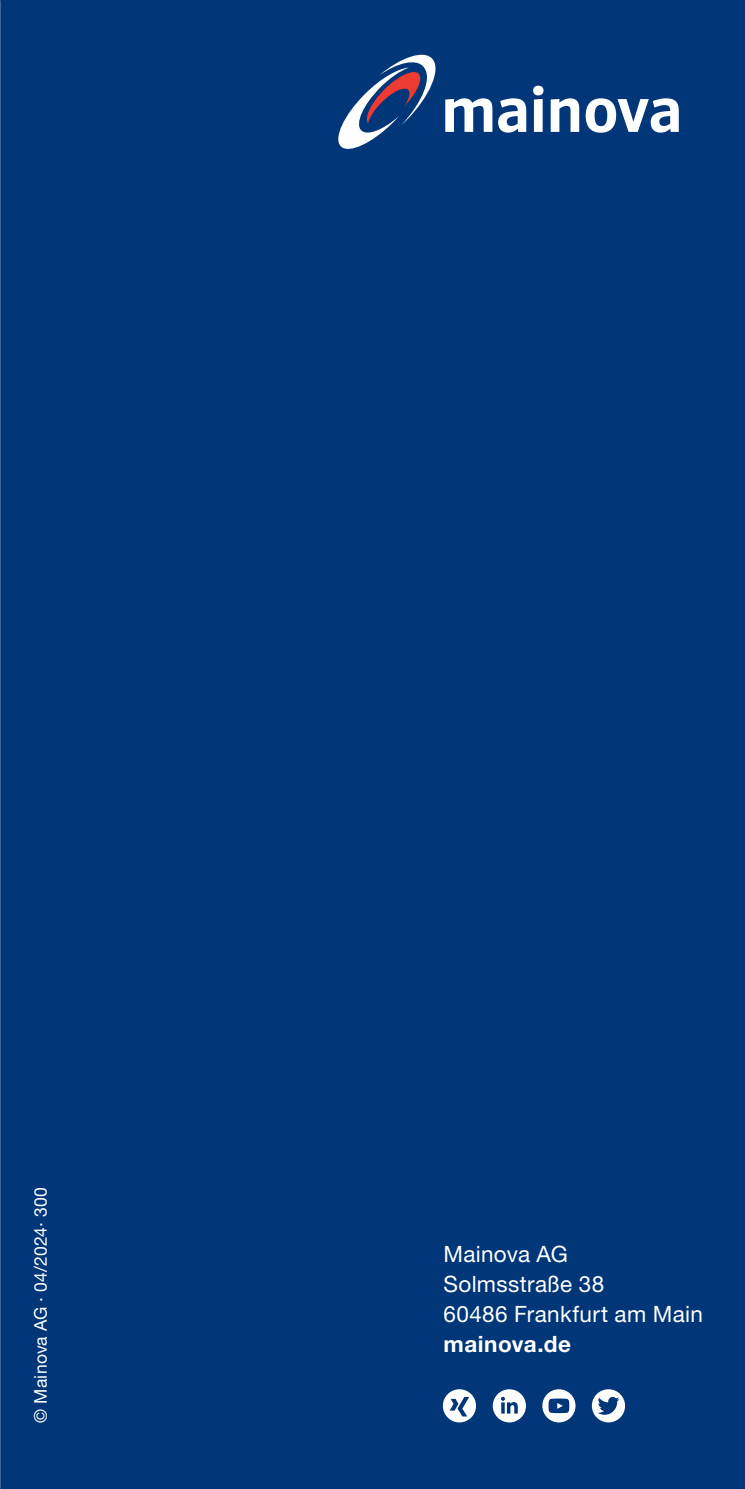
<style>
.page{position:relative;width:745px;height:1489px;background:#fff}
.page>*{position:absolute;margin:0;border:0;box-sizing:border-box;transform-origin:0 0}
._004__F_-_9_12_-_weiß{font:22.5px "Helvetica Neue LT Pro";letter-spacing:.015em;color:#fff}
._004__F_-_9_12_-_weiß-2{font:700 22.5px "Helvetica Neue LT Pro";letter-spacing:.025em;color:#fff}
._007__Legalline{font:17.5px "Helvetica Neue LT Pro";letter-spacing:.015em;color:#fff}
</style>
<div class="page">
<div style="left:0;top:0;width:744px;height:1488px;background:#013778"></div>
<div style="left:442px;top:1389px;width:33px;height:33px;background:#fff;border-radius:50%"></div>
<svg style="left:449px;top:1396px;width:20px;height:20px"></svg>
<div style="left:492px;top:1389px;width:33px;height:33px;background:#fff;border-radius:50%"></div>
<svg style="left:501px;top:1396px;width:16px;height:17px"></svg>
<div style="left:542px;top:1389px;width:33px;height:33px;background:#fff;border-radius:50%"></div>
<svg style="left:548px;top:1398px;width:21px;height:14px"></svg>
<div style="left:591px;top:1389px;width:33px;height:33px;background:#fff;border-radius:50%"></div>
<svg style="left:597px;top:1396px;width:22px;height:18px"></svg>
<svg style="left:338px;top:55px;width:340px;height:94px"></svg>
<p class="_007__Legalline" style="left:30px;top:1422px;width:237px;rotate:-90deg">© Mainova AG · 04/2024· 300</p>
<p class="_004__F_-_9_12_-_weiß" style="left:443px;top:1240px;width:126px">Mainova AG</p>
<p class="_004__F_-_9_12_-_weiß" style="left:443px;top:1270px;width:162px">Solmsstraße 38</p>
<p class="_004__F_-_9_12_-_weiß" style="left:443px;top:1300px;width:261px">60486 Frankfurt am Main</p>
<p class="_004__F_-_9_12_-_weiß-2" style="left:443px;top:1329px;width:129px">mainova.de</p>
</div>
